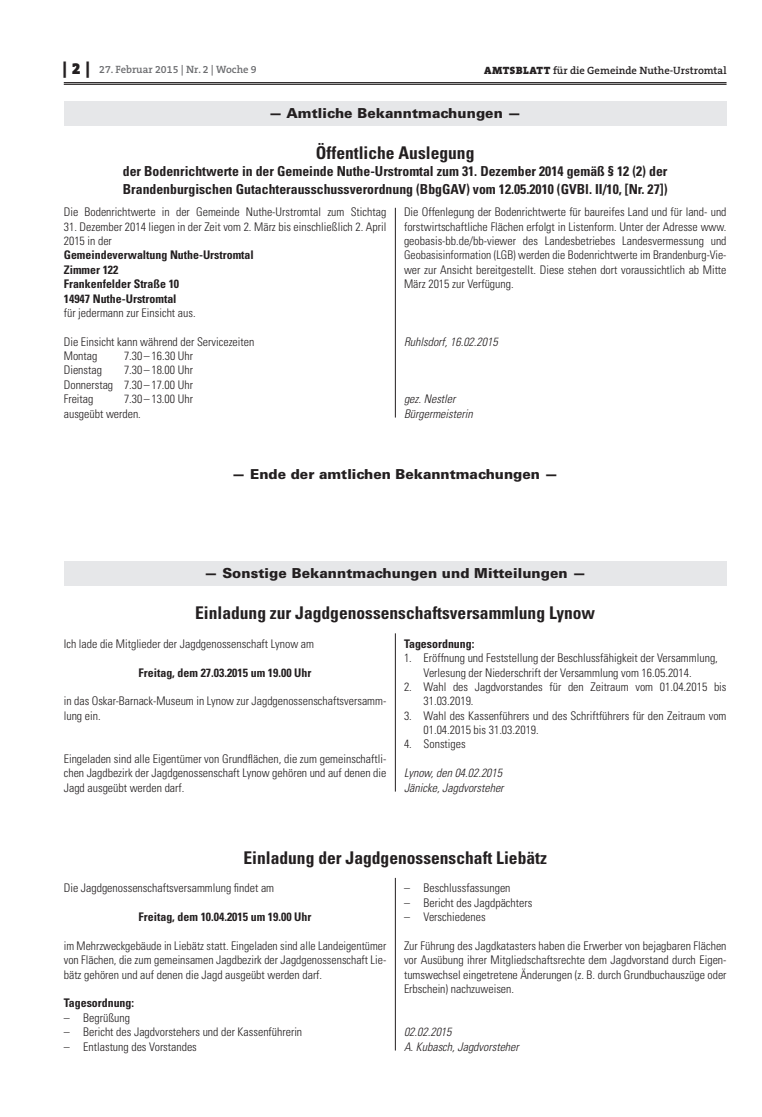
<style>
.page{position:relative;width:762px;height:1117px;background:#fff}
.page>*{position:absolute;margin:0;border:0;box-sizing:border-box;transform-origin:0 0}
.t1{font:700 condensed 17.5px "Univers";color:#231f20}
.t2{font:700 condensed 13.75px/17.5px "Univers";color:#231f20}
.t3{font:900 13.75px "Univers";letter-spacing:.005em;color:#231f20}
.t4{font:300 condensed 11.88px/14.4px "Univers";color:#231f20}
.t5{font:700 condensed 11.88px/14.4px "Univers";color:#231f20}
.t6{font:italic 300 condensed 11.88px/14.4px "Univers";color:#231f20}
.t7{font:600 10.62px "The Serif B W6";color:#231f20}
.t8{font:600 10.62px "The Serif B W6";color:#6c6d70}
.s1{font-family:"The Serif B W9";font-weight:900;font-size:16.25px;color:#231f20}
.s2{font-family:"The Serif B W9";font-weight:900}
</style>
<div class="page">
<hr style="left:64px;top:82px;width:662px;height:1px;background:#231f20">
<hr style="left:64px;top:84px;width:662px;height:1px;background:#231f20">
<div style="left:64px;top:101px;width:662px;height:25px;background:#e6e7e9"></div>
<div style="left:64px;top:561px;width:662px;height:25px;background:#e6e7e9"></div>
<hr style="left:395px;top:208px;width:1px;height:209px;background:#231f20">
<hr style="left:395px;top:633px;width:1px;height:158px;background:#231f20">
<hr style="left:395px;top:877px;width:1px;height:173px;background:#231f20">
<p class="t8" style="left:63px;top:63px;width:196px"><span class="s1">| 2 |</span> 27. Februar 2015 | Nr. 2 | Woche 9</p>
<p class="t7" style="left:484px;top:63px;width:244px"><span class="s2">AMTSBLATT</span> für die Gemeinde Nuthe-Urstromtal</p>
<p class="t3" style="left:269px;top:104px;width:254px">— Amtliche Bekanntmachungen —</p>
<h1 class="t1" style="left:316px;top:142px;width:160px">Öffentliche Auslegung</h1>
<p class="t2" style="left:123px;top:162px;width:546px">der Bodenrichtwerte in der Gemeinde Nuthe-Urstromtal zum 31. Dezember 2014 gemäß § 12 (2) der<br>Brandenburgischen Gutachterausschussverordnung (BbgGAV) vom 12.05.2010 (GVBl. II/10, [Nr. 27])</p>
<p class="t4" style="left:64px;top:205px;width:324px">Die Bodenrichtwerte in der Gemeinde Nuthe-Urstromtal zum Stichtag</p>
<p class="t4" style="left:64px;top:219px;width:324px">31. Dezember 2014 liegen in der Zeit vom 2. März bis einschließlich 2. April<br>2015 in der</p>
<p class="t5" style="left:64px;top:248px;width:191px">Gemeindeverwaltung Nuthe-Urstromtal<br>Zimmer 122<br>Frankenfelder Straße 10<br>14947 Nuthe-Urstromtal</p>
<p class="t4" style="left:64px;top:305px;width:133px">für jedermann zur Einsicht aus.</p>
<p class="t4" style="left:64px;top:334px;width:192px">Die Einsicht kann während der Servicezeiten<br>Montag</p>
<p class="t4" style="left:404px;top:205px;width:324px;text-align:justify">Die Offenlegung der Bodenrichtwerte für baureifes Land und für land- und forstwirtschaftliche Flächen erfolgt in Listenform. Unter der Adresse www. geobasis-bb.de/bb-viewer des Landesbetriebes Landesvermessung und Geobasisinformation (LGB) werden die Bodenrichtwerte im Brandenburg-Vie&shy;wer zur Ansicht bereitgestellt. Diese stehen dort voraussichtlich ab Mitte März 2015 zur Verfügung.</p>
<p class="t6" style="left:404px;top:334px;width:95px">Ruhlsdorf, 16.02.2015</p>
<p class="t4" style="left:124px;top:348px;width:71px">7.30– 16.30 Uhr</p>
<p class="t4" style="left:64px;top:363px;width:131px;text-align:justify;text-indent:60px">7.30–18.00 Uhr Donnerstag 7.30–17.00 Uhr Freitag</p>
<p class="t4" style="left:64px;top:363px;width:40px">Dienstag</p>
<p class="t4" style="left:64px;top:392px;width:131px;text-indent:60px">7.30–13.00 Uhr ausgeübt werden.</p>
<p class="t6" style="left:404px;top:392px;width:70px">gez. Nestler<br>Bürgermeisterin</p>
<p class="t3" style="left:232px;top:465px;width:328px">— Ende der amtlichen Bekanntmachungen —</p>
<p class="t3" style="left:204px;top:564px;width:384px">— Sonstige Bekanntmachungen und Mitteilungen —</p>
<h1 class="t1" style="left:195px;top:602px;width:402px">Einladung zur Jagdgenossenschaftsversammlung Lynow</h1>
<p class="t4" style="left:64px;top:636px;width:252px">Ich lade die Mitglieder der Jagdgenossenschaft Lynow am</p>
<p class="t5" style="left:139px;top:665px;width:174px">Freitag, dem 27.03.2015 um 19.00 Uhr</p>
<p class="t4" style="left:64px;top:693px;width:324px">in das Oskar-Barnack-Museum in Lynow zur Jagdgenossenschaftsversamm&shy;lung ein.</p>
<p class="t4" style="left:64px;top:751px;width:324px;text-align:justify">Eingeladen sind alle Eigentümer von Grundflächen, die zum gemeinschaftli&shy;chen Jagdbezirk der Jagdgenossenschaft Lynow gehören und auf denen die Jagd ausgeübt werden darf.</p>
<p class="t5" style="left:404px;top:636px;width:72px">Tagesordnung:</p>
<p class="t4" style="left:404px;top:650px;width:315px;text-align:center">1. Eröffnung und Feststellung der Beschlussfähigkeit der Versammlung,<br>Verlesung der Niederschrift der Versammlung vom 16.05.2014.</p>
<p class="t4" style="left:423px;top:679px;width:304px;text-indent:-19px">2. Wahl des Jagdvorstandes für den Zeitraum vom 01.04.2015 bis<br>31.03.2019.</p>
<p class="t4" style="left:423px;top:708px;width:304px;text-indent:-19px">3. Wahl des Kassenführers und des Schriftführers für den Zeitraum vom<br>01.04.2015 bis 31.03.2019.</p>
<p class="t4" style="left:404px;top:737px;width:63px">4. Sonstiges</p>
<p class="t6" style="left:404px;top:765px;width:101px">Lynow, den 04.02.2015<br>Jänicke, Jagdvorsteher</p>
<h1 class="t1" style="left:243px;top:846px;width:305px">Einladung der Jagdgenossenschaft Liebätz</h1>
<p class="t4" style="left:64px;top:880px;width:212px">Die Jagdgenossenschaftsversammlung findet am</p>
<p class="t5" style="left:139px;top:909px;width:174px">Freitag, dem 10.04.2015 um 19.00 Uhr</p>
<p class="t4" style="left:64px;top:938px;width:324px;text-align:justify">im Mehrzweckgebäude in Liebätz statt. Eingeladen sind alle Landeigentümer von Flächen, die zum gemeinsamen Jagdbezirk der Jagdgenossenschaft Lie&shy;bätz gehören und auf denen die Jagd ausgeübt werden darf.</p>
<p class="t5" style="left:64px;top:995px;width:72px">Tagesordnung:</p>
<p class="t4" style="left:64px;top:1010px;width:68px">– Begrüßung</p>
<p class="t4" style="left:64px;top:1024px;width:240px">– Bericht des Jagdvorstehers und der Kassenführerin</p>
<p class="t4" style="left:64px;top:1038px;width:135px">– Entlastung des Vorstandes</p>
<p class="t4" style="left:404px;top:880px;width:108px">– Beschlussfassungen</p>
<p class="t4" style="left:404px;top:895px;width:130px">– Bericht des Jagdpächters</p>
<p class="t4" style="left:404px;top:909px;width:83px">– Verschiedenes</p>
<p class="t4" style="left:404px;top:938px;width:324px;text-align:justify">Zur Führung des Jagdkatasters haben die Erwerber von bejagbaren Flächen vor Ausübung ihrer Mitgliedschaftsrechte dem Jagdvorstand durch Eigen&shy;tumswechsel eingetretene Änderungen (z. B. durch Grundbuchauszüge oder Erbschein) nachzuweisen.</p>
<p class="t6" style="left:404px;top:1024px;width:116px">02.02.2015<br>A. Kubasch, Jagdvorsteher</p>
</div>
